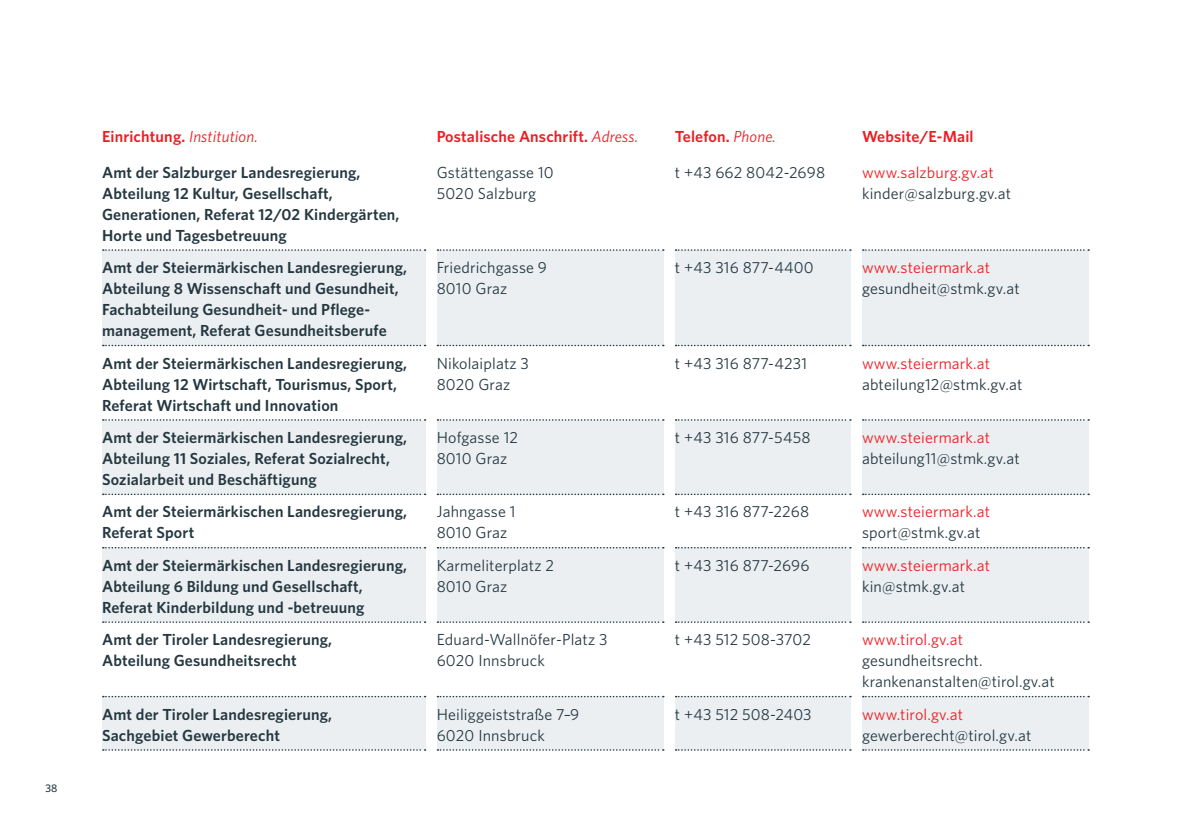
<style>
.page{position:relative;width:1191px;height:840px;background:#fff}
.page>*{position:absolute;margin:0;border:0;box-sizing:border-box;transform-origin:0 0}
.t1{font:600 16px/21px "Whitney";letter-spacing:.01em;color:#253841}
.t2{font:16px/21px "Whitney";letter-spacing:.01em;color:#253841}
.t3{font:16px "Whitney";letter-spacing:.01em;color:#ee1d23}
.t4{font:600 16px "Whitney";letter-spacing:.01em;color:#ee1d23}
.t5{font:500 11px "Whitney";color:#253841}
.s1{font-weight:400;font-style:italic}
</style>
<div class="page">
<div style="left:102px;top:249px;width:323px;height:96px;background:#ebeff1"></div>
<div style="left:437px;top:249px;width:226px;height:96px;background:#ebeff1"></div>
<div style="left:862px;top:249px;width:227px;height:96px;background:#ebeff1"></div>
<div style="left:675px;top:249px;width:175px;height:96px;background:#ebeff1"></div>
<div style="left:102px;top:420px;width:323px;height:74px;background:#ebeff1"></div>
<div style="left:437px;top:420px;width:226px;height:74px;background:#ebeff1"></div>
<div style="left:862px;top:420px;width:227px;height:74px;background:#ebeff1"></div>
<div style="left:675px;top:420px;width:175px;height:74px;background:#ebeff1"></div>
<div style="left:102px;top:547px;width:323px;height:74px;background:#ebeff1"></div>
<div style="left:437px;top:547px;width:226px;height:74px;background:#ebeff1"></div>
<div style="left:862px;top:547px;width:227px;height:74px;background:#ebeff1"></div>
<div style="left:675px;top:547px;width:175px;height:74px;background:#ebeff1"></div>
<div style="left:102px;top:696px;width:323px;height:53px;background:#ebeff1"></div>
<div style="left:437px;top:696px;width:226px;height:53px;background:#ebeff1"></div>
<div style="left:862px;top:696px;width:227px;height:53px;background:#ebeff1"></div>
<div style="left:675px;top:696px;width:175px;height:53px;background:#ebeff1"></div>
<svg style="left:437px;top:249px;width:227px;height:2px"></svg>
<svg style="left:437px;top:344px;width:227px;height:2px"></svg>
<svg style="left:437px;top:419px;width:227px;height:1px"></svg>
<svg style="left:437px;top:493px;width:227px;height:2px"></svg>
<svg style="left:437px;top:547px;width:227px;height:1px"></svg>
<svg style="left:437px;top:621px;width:227px;height:1px"></svg>
<svg style="left:437px;top:695px;width:227px;height:2px"></svg>
<svg style="left:437px;top:748px;width:227px;height:2px"></svg>
<svg style="left:675px;top:249px;width:176px;height:2px"></svg>
<svg style="left:675px;top:344px;width:176px;height:2px"></svg>
<svg style="left:675px;top:419px;width:176px;height:1px"></svg>
<svg style="left:675px;top:493px;width:176px;height:2px"></svg>
<svg style="left:675px;top:547px;width:176px;height:1px"></svg>
<svg style="left:675px;top:621px;width:176px;height:1px"></svg>
<svg style="left:675px;top:695px;width:176px;height:2px"></svg>
<svg style="left:675px;top:748px;width:176px;height:2px"></svg>
<svg style="left:862px;top:249px;width:227px;height:2px"></svg>
<svg style="left:862px;top:344px;width:227px;height:2px"></svg>
<svg style="left:862px;top:419px;width:227px;height:1px"></svg>
<svg style="left:862px;top:493px;width:227px;height:2px"></svg>
<svg style="left:862px;top:547px;width:227px;height:1px"></svg>
<svg style="left:862px;top:621px;width:227px;height:1px"></svg>
<svg style="left:862px;top:695px;width:227px;height:2px"></svg>
<svg style="left:862px;top:749px;width:227px;height:1px"></svg>
<svg style="left:103px;top:249px;width:322px;height:2px"></svg>
<svg style="left:103px;top:344px;width:322px;height:2px"></svg>
<svg style="left:103px;top:419px;width:322px;height:1px"></svg>
<svg style="left:103px;top:493px;width:322px;height:2px"></svg>
<svg style="left:103px;top:547px;width:322px;height:1px"></svg>
<svg style="left:103px;top:621px;width:322px;height:1px"></svg>
<svg style="left:103px;top:695px;width:322px;height:2px"></svg>
<svg style="left:103px;top:749px;width:322px;height:1px"></svg>
<p class="t5" style="left:45px;top:780px;width:14px">38</p>
<p class="t4" style="left:102px;top:126px;width:157px">Einrichtung. <span class="s1">Institution.</span></p>
<p class="t4" style="left:437px;top:126px;width:203px">Postalische Anschrift. <span class="s1">Adress.</span></p>
<p class="t4" style="left:675px;top:126px;width:103px">Telefon. <span class="s1">Phone.</span></p>
<p class="t4" style="left:862px;top:126px;width:113px">Website/E-Mail</p>
<p class="t2" style="left:437px;top:161px;width:119px">Gstättengasse 10<br>5020 Salzburg</p>
<p class="t1" style="left:102px;top:161px;width:299px">Amt der Salzburger Landesregierung, Abteilung 12 Kultur, Gesellschaft, Generationen, Referat 12/02 Kindergärten, Horte und Tagesbetreuung</p>
<p class="t1" style="left:102px;top:256px;width:306px">Amt der Steiermärkischen Landesregierung, Abteilung 8 Wissenschaft und Gesundheit, Fachabteilung Gesundheit- und Pflege&shy;management, Referat Gesundheitsberufe</p>
<p class="t1" style="left:102px;top:352px;width:306px">Amt der Steiermärkischen Landesregierung,<br>Abteilung 12 Wirtschaft, Tourismus, Sport,<br>Referat Wirtschaft und Innovation</p>
<p class="t1" style="left:102px;top:426px;width:306px">Amt der Steiermärkischen Landesregierung,<br>Abteilung 11 Soziales, Referat Sozialrecht,<br>Sozialarbeit und Beschäftigung</p>
<p class="t1" style="left:102px;top:500px;width:306px">Amt der Steiermärkischen Landesregierung,<br>Referat Sport</p>
<p class="t1" style="left:102px;top:554px;width:306px">Amt der Steiermärkischen Landesregierung,<br>Abteilung 6 Bildung und Gesellschaft,<br>Referat Kinderbildung und -betreuung</p>
<p class="t1" style="left:102px;top:628px;width:232px">Amt der Tiroler Landesregierung,<br>Abteilung Gesundheitsrecht</p>
<p class="t1" style="left:102px;top:702px;width:232px">Amt der Tiroler Landesregierung,<br>Sachgebiet Gewerberecht</p>
<p class="t3" style="left:862px;top:161px;width:133px">www.salzburg.gv.at</p>
<p class="t2" style="left:862px;top:182px;width:151px">kinder@salzburg.gv.at</p>
<p class="t2" style="left:675px;top:161px;width:152px">t +43 662 8042-2698</p>
<p class="t2" style="left:437px;top:256px;width:112px">Friedrichgasse 9<br>8010 Graz</p>
<p class="t3" style="left:862px;top:257px;width:130px">www.steiermark.at</p>
<p class="t2" style="left:862px;top:277px;width:159px">gesundheit@stmk.gv.at</p>
<p class="t2" style="left:675px;top:256px;width:140px">t +43 316 877-4400</p>
<p class="t2" style="left:437px;top:352px;width:94px">Nikolaiplatz 3<br>8020 Graz</p>
<p class="t3" style="left:862px;top:352px;width:130px">www.steiermark.at</p>
<p class="t2" style="left:862px;top:373px;width:162px">abteilung12@stmk.gv.at</p>
<p class="t3" style="left:862px;top:426px;width:130px">www.steiermark.at</p>
<p class="t2" style="left:862px;top:447px;width:159px">abteilung11@stmk.gv.at</p>
<p class="t3" style="left:862px;top:501px;width:130px">www.steiermark.at</p>
<p class="t2" style="left:862px;top:521px;width:120px">sport@stmk.gv.at</p>
<p class="t3" style="left:862px;top:554px;width:130px">www.steiermark.at</p>
<p class="t2" style="left:862px;top:575px;width:104px">kin@stmk.gv.at</p>
<p class="t3" style="left:862px;top:628px;width:103px">www.tirol.gv.at</p>
<p class="t2" style="left:862px;top:649px;width:194px">gesundheitsrecht. krankenanstalten@tirol.gv.at</p>
<p class="t3" style="left:862px;top:703px;width:103px">www.tirol.gv.at</p>
<p class="t2" style="left:862px;top:723px;width:171px">gewerberecht@tirol.gv.at</p>
<p class="t2" style="left:675px;top:352px;width:134px">t +43 316 877-4231</p>
<p class="t2" style="left:437px;top:426px;width:83px">Hofgasse 12<br>8010 Graz</p>
<p class="t2" style="left:675px;top:426px;width:137px">t +43 316 877-5458</p>
<p class="t2" style="left:437px;top:500px;width:80px">Jahngasse 1<br>8010 Graz</p>
<p class="t2" style="left:437px;top:554px;width:119px">Karmeliterplatz 2<br>8010 Graz</p>
<p class="t2" style="left:675px;top:500px;width:136px">t +43 316 877-2268</p>
<p class="t2" style="left:675px;top:554px;width:136px">t +43 316 877-2696</p>
<p class="t2" style="left:437px;top:628px;width:172px">Eduard-Wallnöfer-Platz 3<br>6020 Innsbruck</p>
<p class="t2" style="left:675px;top:628px;width:138px">t +43 512 508-3702</p>
<p class="t2" style="left:437px;top:702px;width:144px">Heiliggeiststraße 7–9<br>6020 Innsbruck</p>
<p class="t2" style="left:675px;top:702px;width:138px">t +43 512 508-2403</p>
</div>
